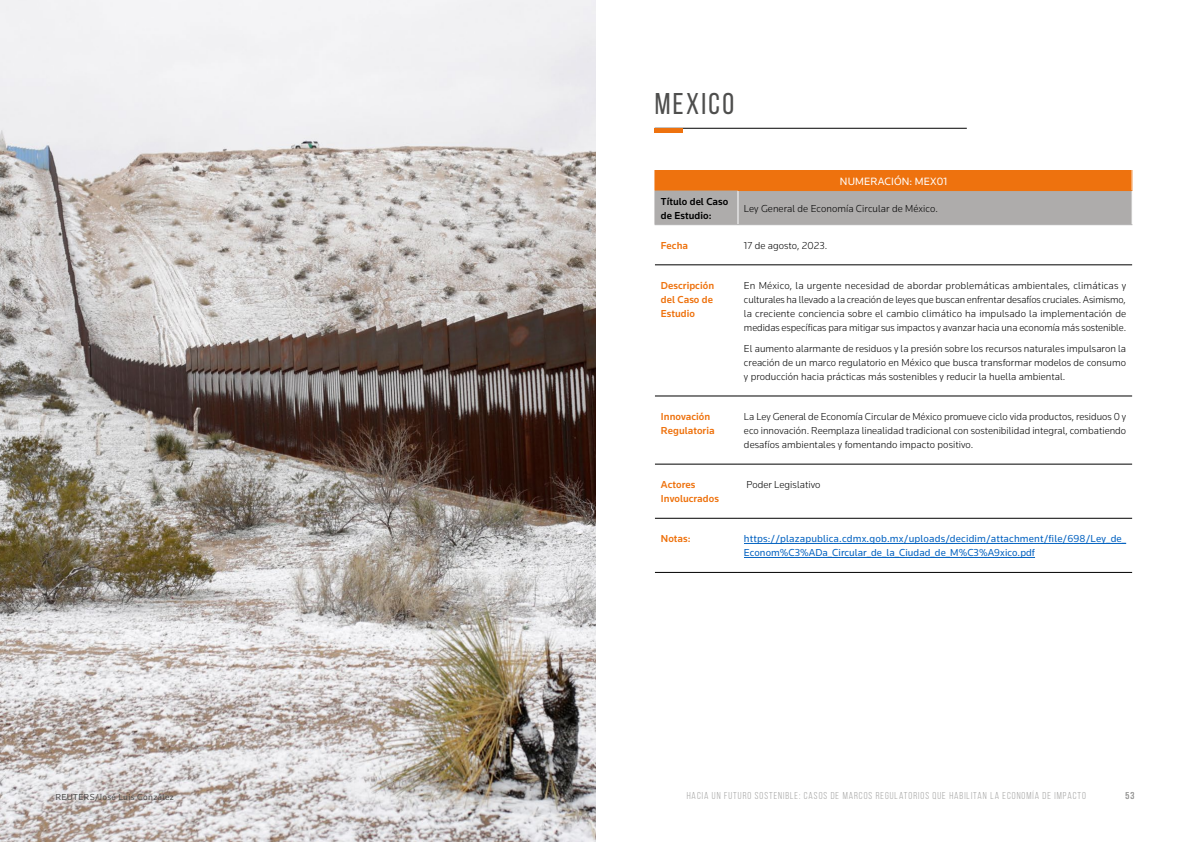
<style>
.page{position:relative;width:1191px;height:842px;background:#fff}
.page>*{position:absolute;margin:0;border:0;box-sizing:border-box;transform-origin:0 0}
.t1{font:30px "Bebas Neue";letter-spacing:.08em;color:#4e4e4d}
.t2{font:11px "Knowledge";letter-spacing:.01em;color:#fff}
.t3{font:300 10.5px/14px "Knowledge";letter-spacing:.005em;color:#000;text-align:justify}
.t4{font:10.5px/14px "Knowledge";letter-spacing:.01em;color:#0563c1}
.t5{font:500 10.5px/14px "Knowledge";letter-spacing:.005em;color:#ee720e}
.t6{font:500 10.5px/14px "Knowledge";letter-spacing:.005em;color:#000}
.t7{font:10px "Bebas Neue";letter-spacing:.1em;color:#9d9d9c}
.t8{font:10px "Bebas Neue";color:#9d9d9c}
.t9{font:9px "Knowledge";letter-spacing:.03em;color:#4e4e4d}
</style>
<div class="page">
<hr style="left:654px;top:128px;width:312px;height:1px;background:#000">
<div style="left:654px;top:128px;width:29px;height:5px;background:#ee720e"></div>
<img style="left:0;top:0;width:595px;height:842px">
<hr style="left:655px;top:265px;width:83px;height:1px;background:#000">
<hr style="left:738px;top:265px;width:394px;height:1px;background:#000">
<hr style="left:655px;top:396px;width:83px;height:1px;background:#000">
<hr style="left:738px;top:396px;width:394px;height:1px;background:#000">
<hr style="left:655px;top:464px;width:83px;height:1px;background:#000">
<hr style="left:738px;top:464px;width:394px;height:1px;background:#000">
<hr style="left:655px;top:518px;width:83px;height:1px;background:#000">
<hr style="left:738px;top:518px;width:394px;height:1px;background:#000">
<hr style="left:655px;top:572px;width:83px;height:1px;background:#000">
<hr style="left:738px;top:572px;width:394px;height:1px;background:#000">
<svg style="left:654px;top:170px;width:478px;height:55px;background:#c69671"></svg>
<hr style="left:737px;top:190px;width:394px;height:1px;background:#ee720e">
<hr style="left:744px;top:543px;width:382px;height:1px;background:#0563c1">
<hr style="left:744px;top:557px;width:291px;height:1px;background:#0563c1">
<h1 class="t1" style="left:654px;top:87px;width:81px">MEXICO</h1>
<p class="t2" style="left:840px;top:174px;width:109px">NUMERACIÓN: MEX01</p>
<p class="t6" style="left:661px;top:194px;width:69px">Título del Caso de Estudio:</p>
<p class="t3" style="left:744px;top:201px;width:195px">Ley General de Economía Circular de México.</p>
<p class="t5" style="left:661px;top:238px;width:29px">Fecha</p>
<p class="t3" style="left:744px;top:238px;width:85px">17 de agosto, 2023.</p>
<p class="t5" style="left:661px;top:278px;width:55px;text-align:justify">Descripción del Caso de Estudio</p>
<p class="t3" style="left:744px;top:278px;width:384px">En México, la urgente necesidad de abordar problemáticas ambientales, climáticas y culturales ha llevado a la creación de leyes que buscan enfrentar desafíos cruciales. Asimismo, la creciente conciencia sobre el cambio climático ha impulsado la implementación de medidas específicas para mitigar sus impactos y avanzar hacia una economía más sostenible.</p>
<p class="t3" style="left:744px;top:341px;width:384px">El aumento alarmante de residuos y la presión sobre los recursos naturales impulsaron la creación de un marco regulatorio en México que busca transformar modelos de consumo y producción hacia prácticas más sostenibles y reducir la huella ambiental.</p>
<p class="t5" style="left:661px;top:409px;width:55px">Innovación<br>Regulatoria</p>
<p class="t3" style="left:744px;top:409px;width:384px">La Ley General de Economía Circular de México promueve ciclo vida productos, residuos 0 y eco innovación. Reemplaza linealidad tradicional con sostenibilidad integral, combatiendo desafíos ambientales y fomentando impacto positivo.</p>
<p class="t5" style="left:661px;top:478px;width:60px">Actores<br>Involucrados</p>
<p class="t3" style="left:746px;top:478px;width:76px">Poder Legislativo</p>
<p class="t5" style="left:661px;top:532px;width:31px">Notas:</p>
<p class="t4" style="left:744px;top:532px;width:384px">https://plazapublica.cdmx.gob.mx/uploads/decidim/attachment/file/698/Ley_de_<br>Econom%C3%ADa_Circular_de_la_Ciudad_de_M%C3%A9xico.pdf</p>
<p class="t9" style="left:56px;top:792px;width:120px">REUTERS/José Luis González</p>
<p class="t7" style="left:686px;top:790px;width:401px">HACIA UN FUTURO SOSTENIBLE: CASOS DE MARCOS REGULATORIOS QUE HABILITAN LA ECONOMÍA DE IMPACTO</p>
<p class="t8" style="left:1125px;top:790px;width:10px">53</p>
</div>
